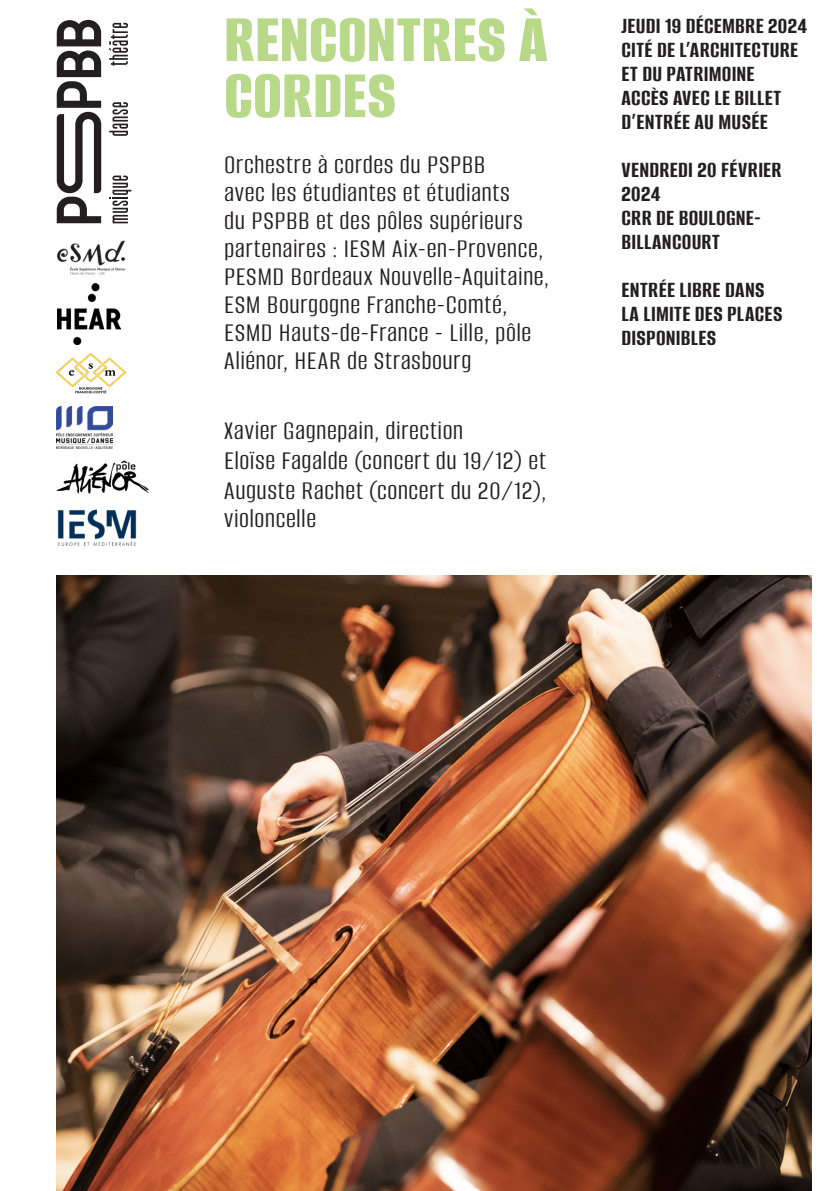
<style>
.page{position:relative;width:840px;height:1191px;background:#fff}
.page>*{position:absolute;margin:0;border:0;box-sizing:border-box;transform-origin:0 0}
._01_Grand_Titre{font:800 72px/56px "Alumni Sans";letter-spacing:.01em;color:#b8d989}
._01_Grand_Titre-2{font:28px/28px "Alumni Sans";letter-spacing:.02em;color:#231f20}
._01_Grand_Titre-3{font:700 24px/24px "Alumni Sans";letter-spacing:.015em;color:#231f20}
</style>
<div class="page">
<svg style="left:57px;top:20px;width:44px;height:203px"></svg>
<svg style="left:109px;top:23px;width:19px;height:43px"></svg>
<svg style="left:109px;top:176px;width:22px;height:47px"></svg>
<svg style="left:109px;top:102px;width:19px;height:34px"></svg>
<img style="left:57px;top:575px;width:754px;height:616px">
<img style="left:55px;top:352px;width:72px;height:42px">
<img style="left:56px;top:407px;width:56px;height:41px">
<img style="left:56px;top:460px;width:93px;height:34px">
<img style="left:56px;top:240px;width:70px;height:35px">
<img style="left:57px;top:283px;width:63px;height:62px">
<img style="left:57px;top:509px;width:80px;height:37px">
<p class="_01_Grand_Titre" style="left:224px;top:12px;width:325px">RENCONTRES À<br>CORDES</p>
<p class="_01_Grand_Titre-2" style="left:224px;top:151px;width:326px">Orchestre à cordes du PSPBB<br>avec les étudiantes et étudiants<br>du PSPBB et des pôles supérieurs partenaires : IESM Aix-en-Provence,<br>PESMD Bordeaux Nouvelle-Aquitaine,<br>ESM Bourgogne Franche-Comté,<br>ESMD Hauts-de-France - Lille, pôle<br>Aliénor, HEAR de Strasbourg</p>
<p class="_01_Grand_Titre-2" style="left:224px;top:417px;width:240px">Xavier Gagnepain, direction</p>
<p class="_01_Grand_Titre-2" style="left:224px;top:446px;width:323px;line-height:29px;text-align:justify">Eloïse Fagalde (concert du 19/12) et Auguste Rachet (concert du 20/12), violoncelle</p>
<p class="_01_Grand_Titre-3" style="left:621px;top:14px;width:187px">JEUDI 19 DÉCEMBRE 2024</p>
<p class="_01_Grand_Titre-3" style="left:621px;top:38px;width:178px">CITÉ DE L’ARCHITECTURE<br>ET DU PATRIMOINE</p>
<p class="_01_Grand_Titre-3" style="left:621px;top:86px;width:161px">ACCÈS AVEC LE BILLET<br>D’ENTRÉE AU MUSÉE</p>
<p class="_01_Grand_Titre-3" style="left:621px;top:158px;width:162px">VENDREDI 20 FÉVRIER<br>2024</p>
<p class="_01_Grand_Titre-3" style="left:621px;top:206px;width:141px">CRR DE BOULOGNE-<br>BILLANCOURT</p>
<p class="_01_Grand_Titre-3" style="left:621px;top:278px;width:162px">ENTRÉE LIBRE DANS<br>LA LIMITE DES PLACES<br>DISPONIBLES</p>
</div>
